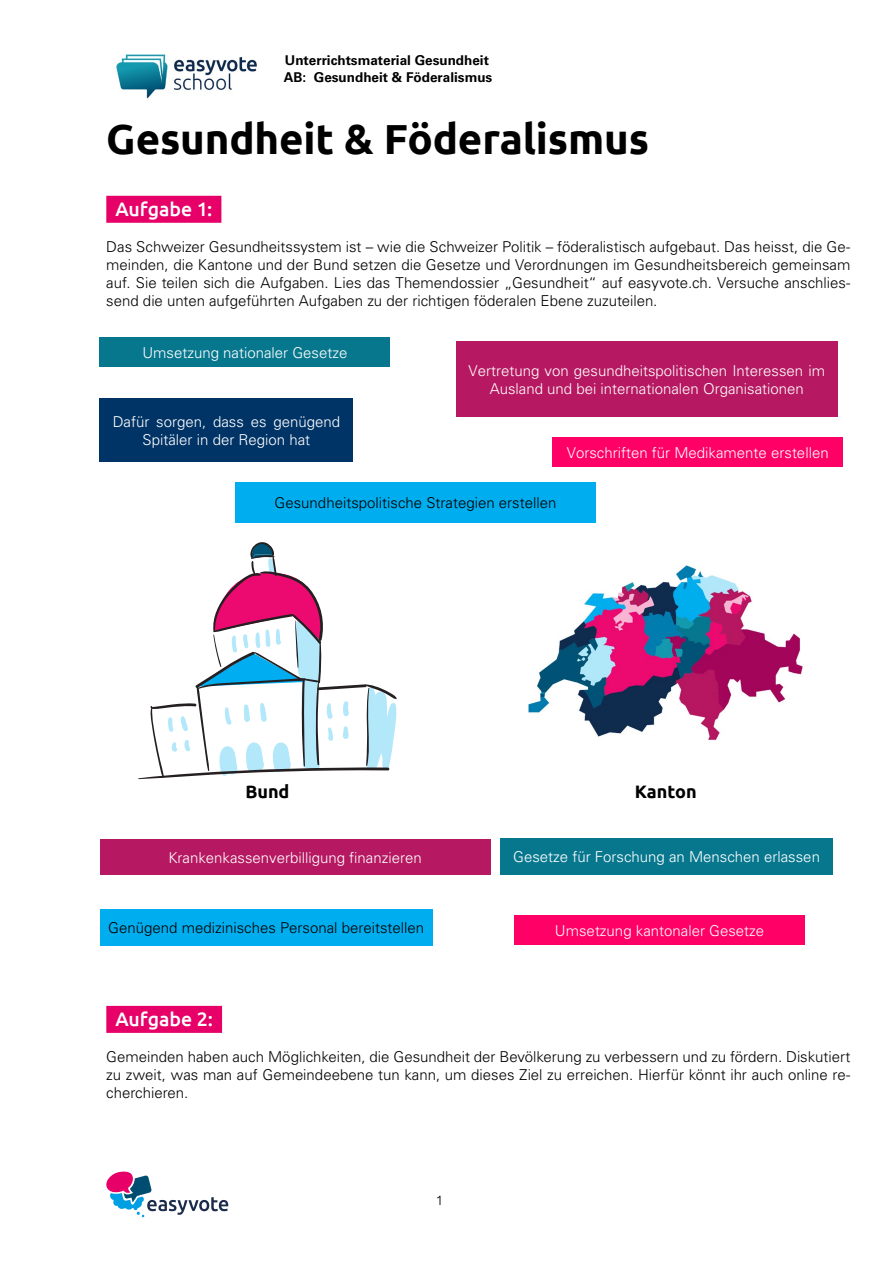
<style>
.page{position:relative;width:893px;height:1263px;background:#fff}
.page>*{position:absolute;margin:0;border:0;box-sizing:border-box;transform-origin:0 0}
.t1{font:700 42px "Ubuntu";letter-spacing:-.005em;color:#000}
.t2{font:500 19.5px "Ubuntu";letter-spacing:-.005em;color:#fff}
.t3{font:700 18px "Ubuntu";color:#000}
.t4{font:300 15px/18px "Univers";color:#000;text-align:justify}
.t5{font:300 15px/18px "Univers";color:#fff;text-align:center}
.t6{font:300 15px "Univers";color:#fdfdfd}
.t7{font:700 13.5px/17px "Univers";color:#000}
.t8{font:300 13.5px "Ubuntu";color:#000}
</style>
<div class="page">
<svg style="left:106px;top:1171px;width:122px;height:46px"></svg>
<img style="left:116px;top:54px;width:141px;height:45px">
<div style="left:106px;top:196px;width:115px;height:27px;background:#e60067"></div>
<svg style="left:138px;top:542px;width:259px;height:237px"></svg>
<img style="left:528px;top:565px;width:275px;height:175px">
<div style="left:100px;top:338px;width:290px;height:29px;background:#07778e"></div>
<div style="left:235px;top:482px;width:361px;height:40px;background:#00aeef"></div>
<div style="left:456px;top:341px;width:382px;height:75px;background:#b61861"></div>
<div style="left:553px;top:438px;width:290px;height:29px;background:#f06"></div>
<div style="left:500px;top:838px;width:333px;height:36px;background:#07778e"></div>
<div style="left:100px;top:909px;width:333px;height:36px;background:#00aeef"></div>
<div style="left:100px;top:398px;width:253px;height:64px;background:#036"></div>
<div style="left:515px;top:916px;width:290px;height:29px;background:#f06"></div>
<div style="left:100px;top:839px;width:390px;height:35px;background:#b61861"></div>
<div style="left:106px;top:1006px;width:116px;height:27px;background:#e60067"></div>
<p class="t7" style="left:284px;top:52px;width:210px">Unterrichtsmaterial Gesundheit<br>AB: Gesundheit &amp; Föderalismus</p>
<h1 class="t1" style="left:106px;top:113px;width:544px">Gesundheit &amp; Föderalismus</h1>
<h2 class="t2" style="left:115px;top:197px;width:98px">Aufgabe 1:</h2>
<p class="t4" style="left:106px;top:238px;width:746px">Das Schweizer Gesundheitssystem ist – wie die Schweizer Politik – föderalistisch aufgebaut. Das heisst, die Ge&shy;meinden, die Kantone und der Bund setzen die Gesetze und Verordnungen im Gesundheitsbereich gemeinsam auf. Sie teilen sich die Aufgaben. Lies das Themendossier „Gesundheit“ auf easyvote.ch. Versuche anschlies&shy;send die unten aufgeführten Aufgaben zu der richtigen föderalen Ebene zuzuteilen.</p>
<p class="t5" style="left:142px;top:344px;width:207px">Umsetzung nationaler Gesetze</p>
<p class="t5" style="left:113px;top:413px;width:229px">Dafür sorgen, dass es genügend<br>Spitäler in der Region hat</p>
<p class="t5" style="left:469px;top:361px;width:358px">Vertretung von gesundheitspolitischen Interessen im<br>Ausland und bei internationalen Organisationen</p>
<p class="t6" style="left:567px;top:444px;width:263px">Vorschriften für Medikamente erstellen</p>
<p class="t4" style="left:275px;top:494px;width:283px">Gesundheitspolitische Strategien erstellen</p>
<p class="t3" style="left:245px;top:781px;width:46px">Bund</p>
<p class="t3" style="left:635px;top:781px;width:63px">Kanton</p>
<p class="t5" style="left:168px;top:848px;width:255px">Krankenkassenverbilligung finanzieren</p>
<p class="t4" style="left:108px;top:919px;width:317px">Genügend medizinisches Personal bereitstellen</p>
<p class="t5" style="left:513px;top:848px;width:308px">Gesetze für Forschung an Menschen erlassen</p>
<p class="t6" style="left:555px;top:922px;width:211px">Umsetzung kantonaler Gesetze</p>
<h2 class="t2" style="left:115px;top:1007px;width:99px">Aufgabe 2:</h2>
<p class="t4" style="left:106px;top:1048px;width:746px">Gemeinden haben auch Möglichkeiten, die Gesundheit der Bevölkerung zu verbessern und zu fördern. Diskutiert zu zweit, was man auf Gemeindeebene tun kann, um dieses Ziel zu erreichen. Hierfür könnt ihr auch online re&shy;cherchieren.</p>
<p class="t8" style="left:436px;top:1192px;width:9px">1</p>
</div>
